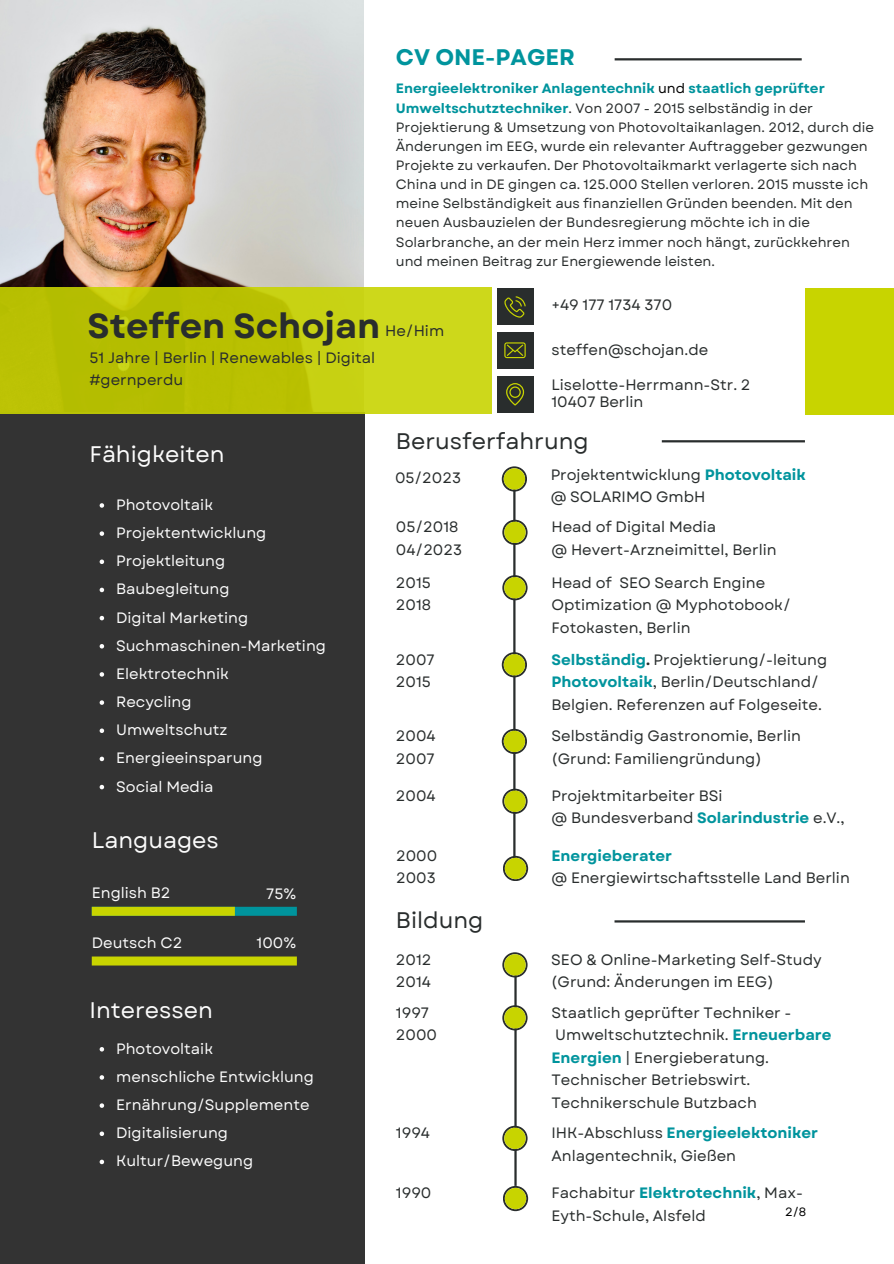
<style>
.page{position:relative;width:894px;height:1264px;background:#fff}
.page>*{position:absolute;margin:0;border:0;box-sizing:border-box;transform-origin:0 0}
.t1{font:700 34.65px "Garet";color:#292d2d}
.t2{font:22.5px "Garet";color:#fcfcfc}
.t3{font:22.5px "Garet";color:#292d2d}
.t4{font:700 22.5px "Garet";color:#00949d}
.t5{font:15px/22.5px "Garet";color:#292d2d}
.t6{font:15px "Garet";color:#fcfcfc}
.t7{font:700 15px "Garet";color:#00949d}
.t8{font:13.5px/19.2px "Garet";color:#292d2d}
.t9{font:12px "Garet";color:#000}
.s1{font-weight:700;color:#00949d}
.s2{color:#000}
.s3{font-weight:700}
</style>
<div class="page">
<img style="left:0;top:0;width:364px;height:287px">
<div style="left:0;top:412px;width:364px;height:851px;background:#333"></div>
<div style="left:0;top:287px;width:491px;height:126px;background:linear-gradient(to right,#b1b700,#ced91b)"></div>
<div style="left:804px;top:288px;width:89px;height:126px;background:#c8d400"></div>
<div style="left:496px;top:288px;width:37px;height:37px;background:#292d2d"></div>
<div style="left:496px;top:332px;width:37px;height:37px;background:#292d2d"></div>
<div style="left:496px;top:376px;width:37px;height:36px;background:#292d2d"></div>
<svg style="left:504px;top:296px;width:21px;height:21px"></svg>
<svg style="left:504px;top:342px;width:21px;height:16px"></svg>
<svg style="left:506px;top:383px;width:18px;height:22px"></svg>
<hr style="left:661px;top:440px;width:143px;height:2px;background:#292d2d">
<hr style="left:614px;top:920px;width:190px;height:2px;background:#292d2d">
<hr style="left:614px;top:58px;width:187px;height:2px;background:#292d2d">
<hr style="left:513px;top:483px;width:2px;height:391px;background:#292d2d">
<hr style="left:514px;top:964px;width:2px;height:221px;background:#292d2d">
<svg style="left:502px;top:519px;width:25px;height:26px"></svg>
<div style="left:504px;top:521px;width:21px;height:22px;background:#c8d400;border-radius:50%"></div>
<svg style="left:502px;top:1005px;width:25px;height:25px"></svg>
<div style="left:504px;top:1007px;width:21px;height:21px;background:#c8d400;border-radius:50%"></div>
<svg style="left:502px;top:575px;width:25px;height:25px"></svg>
<div style="left:504px;top:577px;width:21px;height:21px;background:#c8d400;border-radius:50%"></div>
<svg style="left:502px;top:1125px;width:25px;height:25px"></svg>
<div style="left:504px;top:1127px;width:21px;height:21px;background:#c8d400;border-radius:50%"></div>
<svg style="left:501px;top:652px;width:26px;height:25px"></svg>
<div style="left:503px;top:654px;width:22px;height:21px;background:#c8d400;border-radius:50%"></div>
<svg style="left:100px;top:503px;width:4px;height:4px"></svg>
<svg style="left:100px;top:531px;width:4px;height:5px"></svg>
<svg style="left:100px;top:559px;width:4px;height:5px"></svg>
<svg style="left:100px;top:587px;width:4px;height:5px"></svg>
<svg style="left:100px;top:616px;width:4px;height:4px"></svg>
<svg style="left:100px;top:644px;width:4px;height:4px"></svg>
<svg style="left:100px;top:672px;width:4px;height:4px"></svg>
<svg style="left:100px;top:700px;width:4px;height:5px"></svg>
<svg style="left:100px;top:728px;width:4px;height:5px"></svg>
<svg style="left:100px;top:756px;width:4px;height:5px"></svg>
<svg style="left:100px;top:784px;width:4px;height:5px"></svg>
<div style="left:92px;top:906px;width:205px;height:9px;background:#00949d"></div>
<div style="left:92px;top:956px;width:205px;height:9px;background:#c8d400"></div>
<div style="left:92px;top:906px;width:143px;height:9px;background:#c8d400"></div>
<svg style="left:502px;top:788px;width:25px;height:25px"></svg>
<div style="left:504px;top:790px;width:21px;height:22px;background:#c8d400;border-radius:50%"></div>
<svg style="left:501px;top:728px;width:26px;height:26px"></svg>
<div style="left:503px;top:730px;width:22px;height:22px;background:#c8d400;border-radius:50%"></div>
<svg style="left:503px;top:855px;width:25px;height:26px"></svg>
<div style="left:504px;top:857px;width:22px;height:22px;background:#c8d400;border-radius:50%"></div>
<svg style="left:503px;top:1185px;width:25px;height:26px"></svg>
<div style="left:504px;top:1187px;width:22px;height:22px;background:#c8d400;border-radius:50%"></div>
<svg style="left:100px;top:1047px;width:4px;height:4px"></svg>
<svg style="left:100px;top:1075px;width:4px;height:4px"></svg>
<svg style="left:100px;top:1103px;width:4px;height:4px"></svg>
<svg style="left:100px;top:1131px;width:4px;height:4px"></svg>
<svg style="left:100px;top:1159px;width:4px;height:5px"></svg>
<svg style="left:502px;top:952px;width:25px;height:25px"></svg>
<div style="left:504px;top:954px;width:21px;height:21px;background:#c8d400;border-radius:50%"></div>
<svg style="left:501px;top:466px;width:26px;height:25px"></svg>
<div style="left:503px;top:468px;width:22px;height:21px;background:#c8d400;border-radius:50%"></div>
<p class="t4" style="left:396px;top:41px;width:180px">CV ONE-PAGER</p>
<p class="t8" style="left:396px;top:79px;width:479px"><span class="s1">Energieelektroniker Anlagentechnik</span> <span class="s2">und</span> <span class="s1">staatlich geprüfter Umweltschutztechniker</span>. Von 2007 - 2015 selbständig in der Projektierung &amp; Umsetzung von Photovoltaikanlagen. 2012, durch die Änderungen im EEG, wurde ein relevanter Auftraggeber gezwungen Projekte zu verkaufen. Der Photovoltaikmarkt verlagerte sich nach China und in DE gingen ca. 125.000 Stellen verloren. 2015 musste ich meine Selbständigkeit aus finanziellen Gründen beenden. Mit den neuen Ausbauzielen der Bundesregierung möchte ich in die Solarbranche, an der mein Herz immer noch hängt, zurückkehren und meinen Beitrag zur Energiewende leisten.</p>
<p class="t1" style="left:88px;top:300px;width:294px">Steffen Schojan</p>
<p class="t5" style="left:89px;top:346px;width:287px">51 Jahre | Berlin | Renewables | Digital</p>
<p class="t5" style="left:89px;top:369px;width:95px">#gernperdu</p>
<p class="t5" style="left:385px;top:319px;width:61px">He/Him</p>
<p class="t5" style="left:551px;top:294px;width:122px">+49 177 1734 370</p>
<p class="t5" style="left:551px;top:339px;width:158px">steffen@schojan.de</p>
<p class="t5" style="left:551px;top:390px;width:93px">10407 Berlin</p>
<p class="t5" style="left:551px;top:373px;width:200px">Liselotte-Herrmann-Str. 2</p>
<p class="t2" style="left:89px;top:438px;width:137px">Fähigkeiten</p>
<p class="t6" style="left:116px;top:494px;width:98px">Photovoltaik</p>
<p class="t6" style="left:116px;top:522px;width:152px">Projektentwicklung</p>
<p class="t6" style="left:116px;top:550px;width:111px">Projektleitung</p>
<p class="t6" style="left:116px;top:578px;width:115px">Baubegleitung</p>
<p class="t6" style="left:116px;top:606px;width:133px">Digital Marketing</p>
<p class="t6" style="left:116px;top:634px;width:211px">Suchmaschinen-Marketing</p>
<p class="t6" style="left:116px;top:663px;width:114px">Elektrotechnik</p>
<p class="t6" style="left:116px;top:691px;width:77px">Recycling</p>
<p class="t6" style="left:116px;top:719px;width:113px">Umweltschutz</p>
<p class="t6" style="left:116px;top:747px;width:148px">Energieeinsparung</p>
<p class="t6" style="left:116px;top:775px;width:99px">Social Media</p>
<p class="t2" style="left:92px;top:823px;width:129px">Languages</p>
<p class="t6" style="left:92px;top:882px;width:80px">English B2</p>
<p class="t6" style="left:92px;top:931px;width:92px">Deutsch C2</p>
<p class="t2" style="left:89px;top:994px;width:125px">Interessen</p>
<p class="t6" style="left:266px;top:882px;width:31px">75%</p>
<p class="t6" style="left:256px;top:932px;width:41px">100%</p>
<p class="t6" style="left:116px;top:1037px;width:98px">Photovoltaik</p>
<p class="t6" style="left:116px;top:1065px;width:199px">menschliche Entwicklung</p>
<p class="t6" style="left:116px;top:1094px;width:195px">Ernährung/Supplemente</p>
<p class="t6" style="left:116px;top:1122px;width:113px">Digitalisierung</p>
<p class="t6" style="left:116px;top:1150px;width:138px">Kultur/Bewegung</p>
<p class="t3" style="left:396px;top:424px;width:194px">Berusferfahrung</p>
<p class="t5" style="left:395px;top:466px;width:68px">05/2023</p>
<p class="t5" style="left:550px;top:463px;width:257px">Projektentwicklung <span class="s1">Photovoltaik </span>@ SOLARIMO GmbH</p>
<p class="t5" style="left:396px;top:515px;width:64px">05/2018</p>
<p class="t5" style="left:396px;top:538px;width:68px">04/2023</p>
<p class="t5" style="left:396px;top:571px;width:36px">2015</p>
<p class="t5" style="left:396px;top:593px;width:37px">2018</p>
<p class="t5" style="left:551px;top:515px;width:166px">Head of Digital Media</p>
<p class="t5" style="left:551px;top:538px;width:226px">@ Hevert-Arzneimittel, Berlin</p>
<p class="t5" style="left:551px;top:571px;width:241px">Head of SEO Search Engine<br>Optimization @ Myphotobook/<br>Fotokasten, Berlin</p>
<p class="t5" style="left:396px;top:648px;width:40px">2007</p>
<p class="t5" style="left:396px;top:670px;width:36px">2015</p>
<p class="t5" style="left:396px;top:724px;width:41px">2004</p>
<p class="t5" style="left:396px;top:747px;width:40px">2007</p>
<p class="t5" style="left:551px;top:648px;width:277px"><span class="s1">Selbständig</span><span class="s3">.</span> Projektierung/-leitung<br><span class="s1">Photovoltaik</span>, Berlin/Deutschland/<br>Belgien. Referenzen auf Folgeseite.</p>
<p class="t5" style="left:551px;top:724px;width:251px">Selbständig Gastronomie, Berlin (Grund: Familiengründung)</p>
<p class="t5" style="left:396px;top:784px;width:41px">2004</p>
<p class="t5" style="left:551px;top:784px;width:172px">Projektmitarbeiter BSi</p>
<p class="t5" style="left:551px;top:807px;width:294px">@ Bundesverband <span class="s1">Solarindustrie</span> e.V.,</p>
<p class="t5" style="left:396px;top:844px;width:43px">2000</p>
<p class="t5" style="left:396px;top:866px;width:41px">2003</p>
<p class="t7" style="left:551px;top:844px;width:122px">Energieberater</p>
<p class="t5" style="left:551px;top:866px;width:300px">@ Energiewirtschaftsstelle Land Berlin</p>
<p class="t3" style="left:396px;top:904px;width:89px">Bildung</p>
<p class="t5" style="left:396px;top:948px;width:37px">2012</p>
<p class="t5" style="left:396px;top:970px;width:37px">2014</p>
<p class="t5" style="left:551px;top:948px;width:272px">SEO &amp; Online-Marketing Self-Study</p>
<p class="t5" style="left:551px;top:970px;width:224px">(Grund: Änderungen im EEG)</p>
<p class="t5" style="left:396px;top:1001px;width:35px">1997</p>
<p class="t5" style="left:396px;top:1023px;width:43px">2000</p>
<p class="t5" style="left:396px;top:1121px;width:36px">1994</p>
<p class="t5" style="left:551px;top:1001px;width:281px">Staatlich geprüfter Techniker -<br>Umweltschutztechnik. <span class="s1">Erneuerbare<br>Energien</span> | Energieberatung.<br>Technischer Betriebswirt.<br>Technikerschule Butzbach</p>
<p class="t5" style="left:551px;top:1121px;width:268px">IHK-Abschluss <span class="s1">Energieelektoniker<br></span>Anlagentechnik, Gießen</p>
<p class="t5" style="left:396px;top:1181px;width:37px">1990</p>
<p class="t5" style="left:551px;top:1181px;width:253px">Fachabitur <span class="s1">Elektrotechnik</span>, Max-<br>Eyth-Schule, Alsfeld</p>
<p class="t9" style="left:784px;top:1203px;width:23px">2/8</p>
</div>
